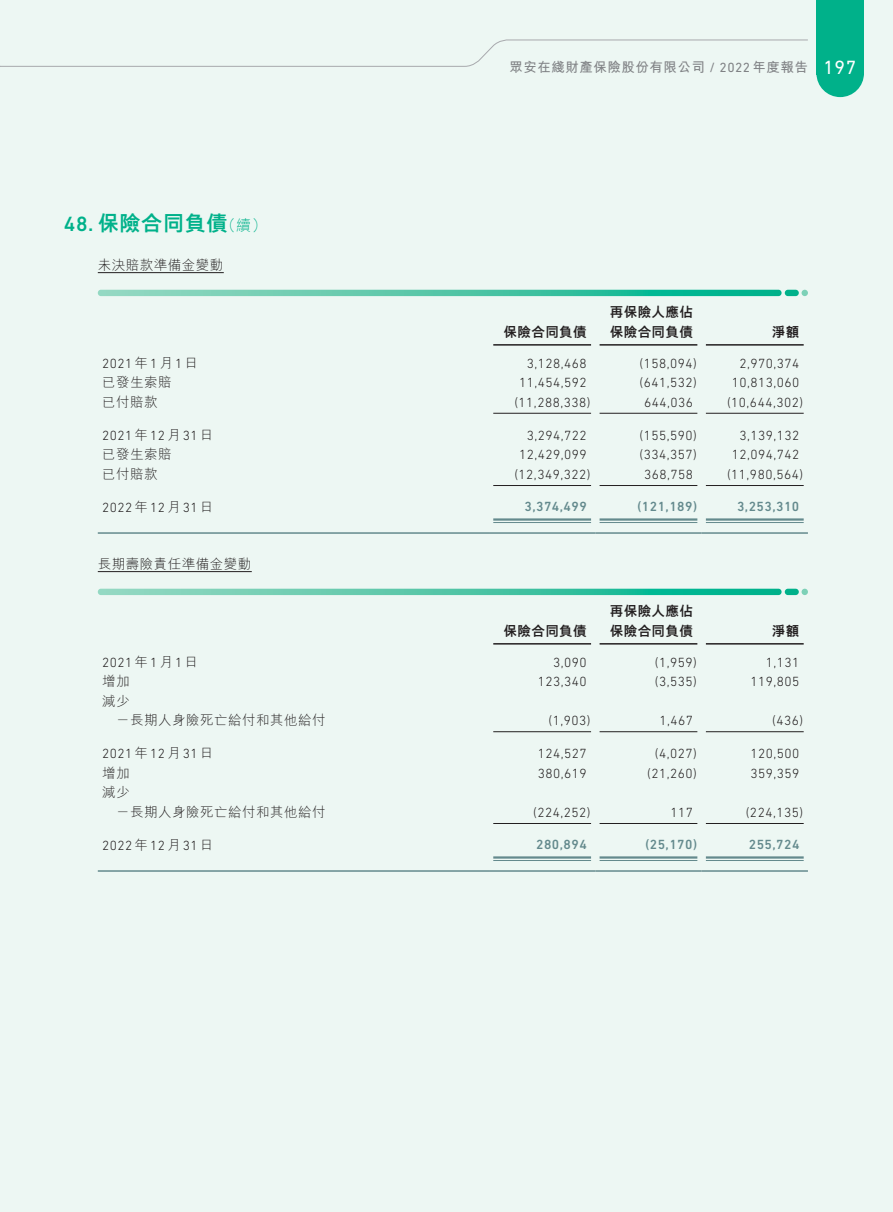
<style>
.page{position:relative;width:893px;height:1212px;background:#fff}
.page>*{position:absolute;margin:0;border:0;box-sizing:border-box;transform-origin:0 0}
._3__標題{font:800 21px "M Hei HK";letter-spacing:.035em;color:#00b18a}
._1__內文{font:300 13.5px "DIN Next LT Pro";letter-spacing:.035em;color:#231f20}
._1__內文-2{font:300 13.5px "M Hei HK";letter-spacing:.035em;color:#231f20}
._1__內文-3{font:500 13.5px "DIN Next LT Pro";letter-spacing:.035em;color:#648a8d}
._1__內文-4{font:800 13.5px "M Hei HK";letter-spacing:.035em;color:#231f20}
.t1{font:700 13.5px "M Hei HK";letter-spacing:.035em;color:#808285}
.s1{font-family:"DIN Next LT Pro";font-weight:500}
.s2{font-weight:300;font-size:15px}
.s3{font-family:"DIN Next LT Pro";font-weight:400}
.s4{font-family:"DIN Next LT Pro";font-weight:400;font-size:19.5px;color:#fff}
.s5{font-family:"M Hei HK"}
</style>
<div class="page">
<div style="left:1px;top:0;width:892px;height:1212px;background:#edf7f3"></div>
<div style="left:816px;top:0;width:48px;height:74px;background:#00b18a"></div>
<div style="left:816px;top:50px;width:48px;height:47px;background:#00b18a;border-radius:50%"></div>
<svg style="left:0;top:39px;width:808px;height:28px"></svg>
<hr style="left:98px;top:272px;width:126px;height:1px;background:#231f20">
<svg style="left:98px;top:290px;width:684px;height:6px;background:#4bc5a6"></svg>
<div style="left:785px;top:290px;width:14px;height:6px;background:#00b18a;border-radius:3px"></div>
<div style="left:801px;top:290px;width:7px;height:6px;background:#7dd1b7;border-radius:50%"></div>
<hr style="left:493px;top:344px;width:98px;height:2px;background:#231f20">
<hr style="left:600px;top:344px;width:97px;height:2px;background:#231f20">
<hr style="left:706px;top:344px;width:98px;height:2px;background:#231f20">
<hr style="left:493px;top:413px;width:98px;height:1px;background:#231f20">
<hr style="left:600px;top:413px;width:97px;height:1px;background:#231f20">
<hr style="left:706px;top:413px;width:98px;height:1px;background:#231f20">
<hr style="left:493px;top:485px;width:98px;height:1px;background:#231f20">
<hr style="left:600px;top:485px;width:97px;height:1px;background:#231f20">
<hr style="left:706px;top:485px;width:98px;height:1px;background:#231f20">
<hr style="left:493px;top:518px;width:98px;height:3px;background:#648a8d">
<hr style="left:493px;top:522px;width:98px;height:1px;background:#648a8d">
<hr style="left:600px;top:518px;width:97px;height:3px;background:#648a8d">
<hr style="left:600px;top:522px;width:97px;height:1px;background:#648a8d">
<hr style="left:706px;top:518px;width:98px;height:3px;background:#648a8d">
<hr style="left:706px;top:522px;width:98px;height:1px;background:#648a8d">
<hr style="left:98px;top:532px;width:391px;height:2px;background:#648a8d">
<hr style="left:489px;top:532px;width:106px;height:2px;background:#648a8d">
<hr style="left:595px;top:532px;width:107px;height:2px;background:#648a8d">
<hr style="left:702px;top:532px;width:106px;height:2px;background:#648a8d">
<hr style="left:98px;top:571px;width:154px;height:1px;background:#231f20">
<svg style="left:98px;top:589px;width:684px;height:6px;background:#4bc5a6"></svg>
<div style="left:785px;top:589px;width:14px;height:6px;background:#00b18a;border-radius:3px"></div>
<div style="left:801px;top:589px;width:7px;height:6px;background:#7dd1b7;border-radius:50%"></div>
<hr style="left:493px;top:643px;width:98px;height:1px;background:#231f20">
<hr style="left:600px;top:643px;width:97px;height:1px;background:#231f20">
<hr style="left:706px;top:643px;width:98px;height:1px;background:#231f20">
<hr style="left:493px;top:731px;width:98px;height:1px;background:#231f20">
<hr style="left:600px;top:731px;width:97px;height:1px;background:#231f20">
<hr style="left:706px;top:731px;width:98px;height:1px;background:#231f20">
<hr style="left:493px;top:823px;width:98px;height:1px;background:#231f20">
<hr style="left:600px;top:823px;width:97px;height:1px;background:#231f20">
<hr style="left:706px;top:823px;width:98px;height:1px;background:#231f20">
<hr style="left:493px;top:856px;width:98px;height:2px;background:#648a8d">
<hr style="left:493px;top:860px;width:98px;height:1px;background:#648a8d">
<hr style="left:600px;top:856px;width:97px;height:2px;background:#648a8d">
<hr style="left:600px;top:860px;width:97px;height:1px;background:#648a8d">
<hr style="left:706px;top:856px;width:98px;height:2px;background:#648a8d">
<hr style="left:706px;top:860px;width:98px;height:1px;background:#648a8d">
<hr style="left:98px;top:870px;width:391px;height:2px;background:#648a8d">
<hr style="left:489px;top:870px;width:106px;height:2px;background:#648a8d">
<hr style="left:595px;top:870px;width:107px;height:2px;background:#648a8d">
<hr style="left:702px;top:870px;width:106px;height:2px;background:#648a8d">
<p class="_3__標題" style="left:64px;top:213px;width:205px"><span class="s1">48.</span> 保險合同負債<span class="s2">（續）</span></p>
<p class="_1__內文-2" style="left:98px;top:258px;width:127px">未決賠款準備金變動</p>
<p class="t1" style="left:509px;top:57px;width:348px">眾安在綫財產保險股份有限公司 <span class="s3">/ 2022</span>年度報告 <span class="s4">197</span></p>
<p class="_1__內文-4" style="left:503px;top:325px;width:85px">保險合同負債</p>
<p class="_1__內文-4" style="left:610px;top:306px;width:85px">再保險人應佔</p>
<p class="_1__內文-4" style="left:610px;top:325px;width:85px">保險合同負債</p>
<p class="_1__內文-4" style="left:772px;top:325px;width:29px">淨額</p>
<p class="_1__內文" style="left:102px;top:355px;width:98px">2021<span class="s5">年</span>1<span class="s5">月</span>1<span class="s5">日</span></p>
<p class="_1__內文" style="left:527px;top:355px;width:62px">3,128,468</p>
<p class="_1__內文" style="left:639px;top:355px;width:59px">(158,094)</p>
<p class="_1__內文" style="left:739px;top:355px;width:62px">2,970,374</p>
<p class="_1__內文-2" style="left:102px;top:375px;width:71px">已發生索賠</p>
<p class="_1__內文" style="left:519px;top:375px;width:69px">11,454,592</p>
<p class="_1__內文" style="left:639px;top:375px;width:59px">(641,532)</p>
<p class="_1__內文" style="left:732px;top:375px;width:69px">10,813,060</p>
<p class="_1__內文-2" style="left:102px;top:395px;width:57px">已付賠款</p>
<p class="_1__內文" style="left:514px;top:394px;width:78px">(11,288,338)</p>
<p class="_1__內文" style="left:644px;top:394px;width:50px">644,036</p>
<p class="_1__內文" style="left:727px;top:394px;width:78px">(10,644,302)</p>
<p class="_1__內文" style="left:102px;top:428px;width:113px">2021<span class="s5">年</span>12<span class="s5">月</span>31<span class="s5">日</span></p>
<p class="_1__內文" style="left:527px;top:428px;width:62px">3,294,722</p>
<p class="_1__內文" style="left:639px;top:428px;width:59px">(155,590)</p>
<p class="_1__內文" style="left:739px;top:428px;width:62px">3,139,132</p>
<p class="_1__內文-2" style="left:102px;top:448px;width:71px">已發生索賠</p>
<p class="_1__內文" style="left:519px;top:447px;width:69px">12,429,099</p>
<p class="_1__內文" style="left:639px;top:447px;width:59px">(334,357)</p>
<p class="_1__內文" style="left:732px;top:447px;width:69px">12,094,742</p>
<p class="_1__內文-2" style="left:102px;top:467px;width:57px">已付賠款</p>
<p class="_1__內文" style="left:514px;top:467px;width:78px">(12,349,322)</p>
<p class="_1__內文" style="left:644px;top:467px;width:50px">368,758</p>
<p class="_1__內文" style="left:727px;top:467px;width:78px">(11,980,564)</p>
<p class="_1__內文" style="left:102px;top:500px;width:113px">2022<span class="s5">年</span>12<span class="s5">月</span>31<span class="s5">日</span></p>
<p class="_1__內文-3" style="left:524px;top:499px;width:64px">3,374,499</p>
<p class="_1__內文-3" style="left:638px;top:499px;width:61px">(121,189)</p>
<p class="_1__內文-3" style="left:737px;top:499px;width:64px">3,253,310</p>
<p class="_1__內文-2" style="left:98px;top:557px;width:155px">長期壽險責任準備金變動</p>
<p class="_1__內文-4" style="left:503px;top:624px;width:85px">保險合同負債</p>
<p class="_1__內文-4" style="left:610px;top:604px;width:85px">再保險人應佔</p>
<p class="_1__內文-4" style="left:610px;top:624px;width:85px">保險合同負債</p>
<p class="_1__內文-4" style="left:772px;top:624px;width:29px">淨額</p>
<p class="_1__內文" style="left:102px;top:654px;width:98px">2021<span class="s5">年</span>1<span class="s5">月</span>1<span class="s5">日</span></p>
<p class="_1__內文" style="left:553px;top:654px;width:35px">3,090</p>
<p class="_1__內文" style="left:655px;top:654px;width:44px">(1,959)</p>
<p class="_1__內文" style="left:766px;top:654px;width:35px">1,131</p>
<p class="_1__內文-2" style="left:102px;top:674px;width:29px">增加</p>
<p class="_1__內文" style="left:538px;top:674px;width:50px">123,340</p>
<p class="_1__內文" style="left:655px;top:674px;width:44px">(3,535)</p>
<p class="_1__內文" style="left:750px;top:674px;width:50px">119,805</p>
<p class="_1__內文-2" style="left:102px;top:694px;width:29px">減少</p>
<p class="_1__內文-2" style="left:116px;top:713px;width:211px">－長期人身險死亡給付和其他給付</p>
<p class="_1__內文" style="left:548px;top:713px;width:44px">(1,903)</p>
<p class="_1__內文" style="left:659px;top:713px;width:35px">1,467</p>
<p class="_1__內文" style="left:772px;top:713px;width:32px">(436)</p>
<p class="_1__內文" style="left:102px;top:746px;width:113px">2021<span class="s5">年</span>12<span class="s5">月</span>31<span class="s5">日</span></p>
<p class="_1__內文" style="left:538px;top:746px;width:50px">124,527</p>
<p class="_1__內文" style="left:655px;top:746px;width:44px">(4,027)</p>
<p class="_1__內文" style="left:750px;top:746px;width:50px">120,500</p>
<p class="_1__內文-2" style="left:102px;top:766px;width:29px">增加</p>
<p class="_1__內文" style="left:538px;top:765px;width:50px">380,619</p>
<p class="_1__內文" style="left:647px;top:765px;width:51px">(21,260)</p>
<p class="_1__內文" style="left:750px;top:765px;width:50px">359,359</p>
<p class="_1__內文-2" style="left:102px;top:785px;width:29px">減少</p>
<p class="_1__內文-2" style="left:116px;top:805px;width:211px">－長期人身險死亡給付和其他給付</p>
<p class="_1__內文" style="left:533px;top:804px;width:59px">(224,252)</p>
<p class="_1__內文" style="left:671px;top:804px;width:24px">117</p>
<p class="_1__內文" style="left:746px;top:804px;width:59px">(224,135)</p>
<p class="_1__內文" style="left:102px;top:838px;width:113px">2022<span class="s5">年</span>12<span class="s5">月</span>31<span class="s5">日</span></p>
<p class="_1__內文-3" style="left:536px;top:837px;width:52px">280,894</p>
<p class="_1__內文-3" style="left:645px;top:837px;width:53px">(25,170)</p>
<p class="_1__內文-3" style="left:749px;top:837px;width:52px">255,724</p>
</div>
